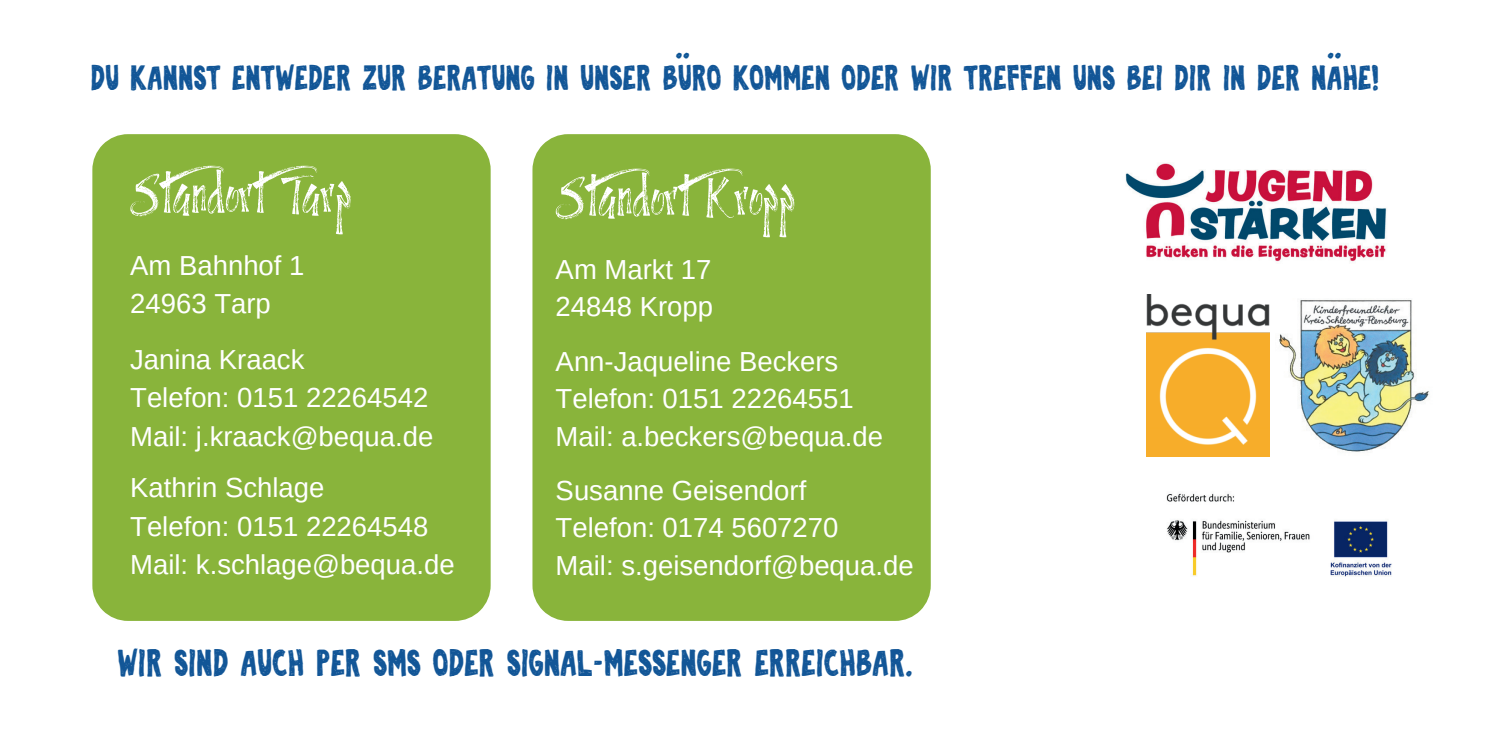
<style>
.page{position:relative;width:1489px;height:745px;background:#fff}
.page>*{position:absolute;margin:0;border:0;box-sizing:border-box;transform-origin:0 0}
.t1{font:65px "City Lights";color:#fff}
.t2{font:38.25px "Sofija";color:#0d5596}
.t3{font:37.5px "Sofija";color:#125697}
.t4{font:35px "Sofija";color:#125697}
.t5{font:27.5px/37.5px "Arimo";color:#fff}
</style>
<div class="page">
<div style="left:532px;top:134px;width:399px;height:486px;background:#89b43b"></div>
<div style="left:92px;top:134px;width:399px;height:486px;background:#89b43b"></div>
<img style="left:1125px;top:163px;width:262px;height:99px">
<img style="left:1166px;top:493px;width:226px;height:84px">
<img style="left:1146px;top:295px;width:124px;height:161px">
<img style="left:1279px;top:300px;width:150px;height:152px">
<h2 class="t2" style="left:675px;top:30px;width:16px">..</h2>
<h2 class="t2" style="left:1326px;top:30px;width:16px">..</h2>
<p class="t4" style="left:90px;top:65px;width:1290px">DU KANNST ENTWEDER ZUR BERATUNG IN UNSER BURO KOMMEN ODER WIR TREFFEN UNS BEI DIR IN DER NAHE!</p>
<h1 class="t1" style="left:130px;top:138px;width:224px">StandortTarp</h1>
<p class="t5" style="left:130px;top:246px;width:176px;line-height:38.2px">Am Bahnhof 1<br>24963 Tarp</p>
<p class="t5" style="left:130px;top:340px;width:305px;line-height:38.2px">Janina Kraack<br>Telefon: 0151 22264542<br>Mail: j.kraack@bequa.de</p>
<p class="t5" style="left:130px;top:469px;width:326px;line-height:38.2px">Kathrin Schlage<br>Telefon: 0151 22264548<br>Mail: k.schlage@bequa.de</p>
<h1 class="t1" style="left:556px;top:141px;width:242px">StandortKropp</h1>
<p class="t5" style="left:556px;top:250px;width:159px">Am Markt 17<br>24848 Kropp</p>
<p class="t5" style="left:556px;top:342px;width:329px">Ann-Jaqueline Beckers<br>Telefon: 0151 22264551<br>Mail: a.beckers@bequa.de</p>
<p class="t5" style="left:556px;top:471px;width:360px">Susanne Geisendorf<br>Telefon: 0174 5607270<br>Mail: s.geisendorf@bequa.de</p>
<h3 class="t3" style="left:117px;top:648px;width:797px">WIR SIND AUCH PER SMS ODER SIGNAL-MESSENGER ERREICHBAR.</h3>
</div>
